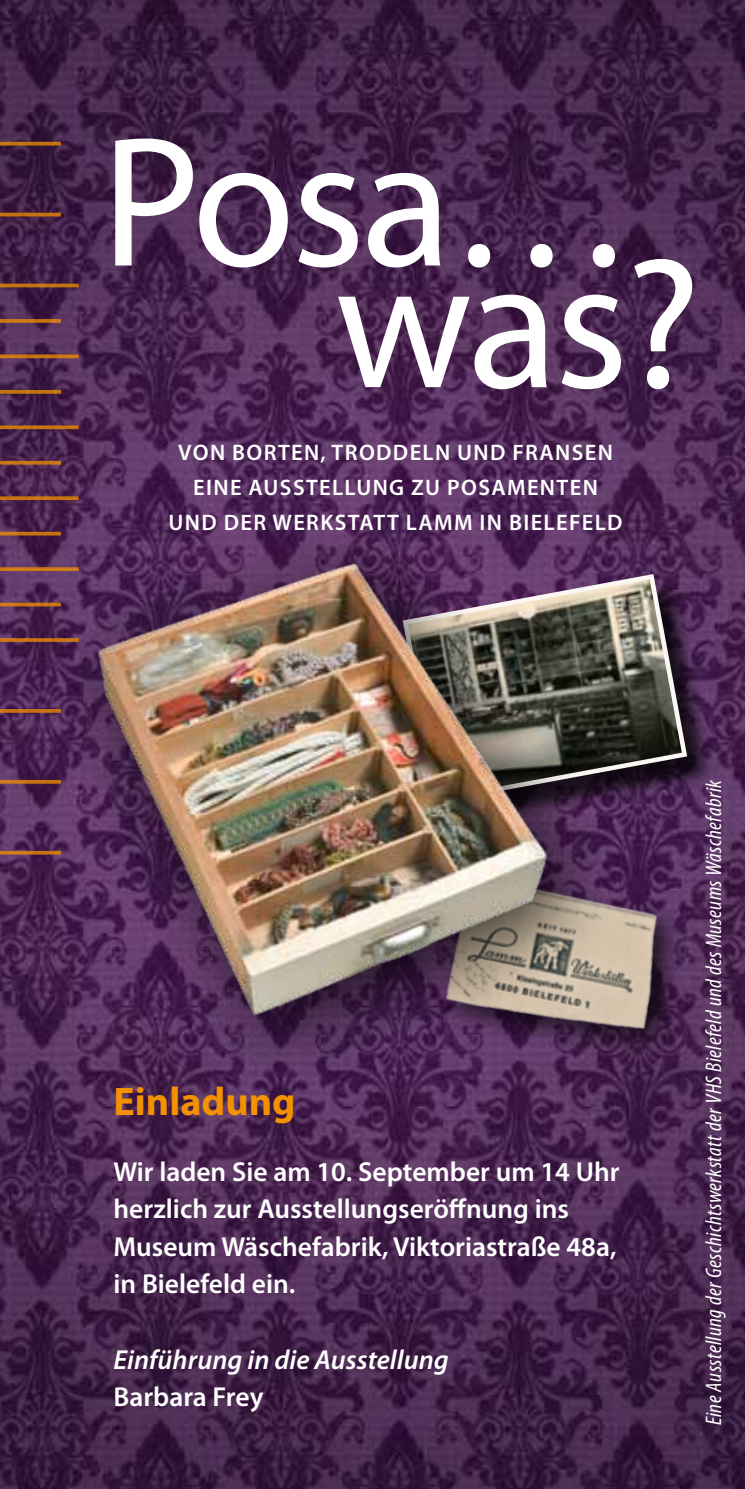
<style>
.page{position:relative;width:745px;height:1489px;background:#fff}
.page>*{position:absolute;margin:0;border:0;box-sizing:border-box;transform-origin:0 0}
.t1{font:186.75px "Myriad Pro";letter-spacing:-.02em;color:#fff}
.t2{font:700 40px "Myriad Pro";color:#f39100}
.t3{font:600 27.5px/37.5px "Myriad Pro";color:#fff}
.t4{font:italic 600 27.5px "Myriad Pro";color:#fff}
.t5{font:600 22.5px "Myriad Pro";letter-spacing:.06em;color:#fff}
.t6{font:italic condensed 22.5px "Myriad Pro";letter-spacing:.02em;color:#fff}
</style>
<div class="page">
<img style="left:0;top:0;width:744px;height:1488px">
<hr style="left:0;top:142px;width:61px;height:3px;background:#f39100">
<hr style="left:0;top:213px;width:61px;height:3px;background:#f39100">
<svg style="left:0;top:283px;width:79px;height:4px"></svg>
<svg style="left:0;top:319px;width:61px;height:4px"></svg>
<svg style="left:0;top:354px;width:79px;height:4px"></svg>
<svg style="left:0;top:390px;width:61px;height:4px"></svg>
<svg style="left:0;top:425px;width:79px;height:4px"></svg>
<hr style="left:0;top:461px;width:61px;height:3px;background:#f39100">
<svg style="left:0;top:496px;width:79px;height:4px"></svg>
<svg style="left:0;top:531px;width:47px;height:4px"></svg>
<svg style="left:0;top:567px;width:47px;height:4px"></svg>
<svg style="left:0;top:602px;width:47px;height:4px"></svg>
<svg style="left:0;top:638px;width:47px;height:4px"></svg>
<hr style="left:0;top:709px;width:61px;height:3px;background:#f39100">
<hr style="left:0;top:780px;width:61px;height:3px;background:#f39100">
<svg style="left:0;top:850px;width:47px;height:4px"></svg>
<div style="left:407px;top:578px;width:309px;height:254px;background:#000;opacity:.75"></div>
<svg style="left:627px;top:571px;width:62px;height:234px;background:#554b52"></svg>
<img style="left:627px;top:847px;width:69px;height:218px">
<div style="left:47px;top:512px;width:580px;height:581px;background:#000;opacity:.75"></div>
<img style="left:58px;top:498px;width:514px;height:555px">
<h1 class="t1" style="left:101px;top:88px;width:535px">Posa…</h1>
<h1 class="t1" style="left:334px;top:209px;width:367px">was?</h1>
<p class="t5" style="left:178px;top:438px;width:420px">VON BORTEN, Troddeln UND Fransen</p>
<p class="t5" style="left:193px;top:473px;width:348px">Eine Ausstellung zu Posamenten</p>
<p class="t5" style="left:168px;top:508px;width:455px">un d der Werkstatt Lamm in Bielefeld</p>
<h2 class="t2" style="left:113px;top:1075px;width:183px">Einladung</h2>
<p class="t3" style="left:113px;top:1152px;width:507px">Wir laden Sie am 10. September um 14 Uhr herzlich zur Ausstellungseröffnung ins Museum Wäschefabrik, Viktoriastraße 48a, in Bielefeld ein.</p>
<p class="t4" style="left:113px;top:1341px;width:336px">Einführung in die Ausstellung</p>
<p class="t3" style="left:113px;top:1377px;width:151px">Barbara Frey</p>
<p class="t6" style="left:699px;top:1424px;width:647px;rotate:-90deg">Eine Ausstellung der Geschichtswerkstatt der VHS Bielefeld und des Museums Wäschefabrik</p>
</div>
